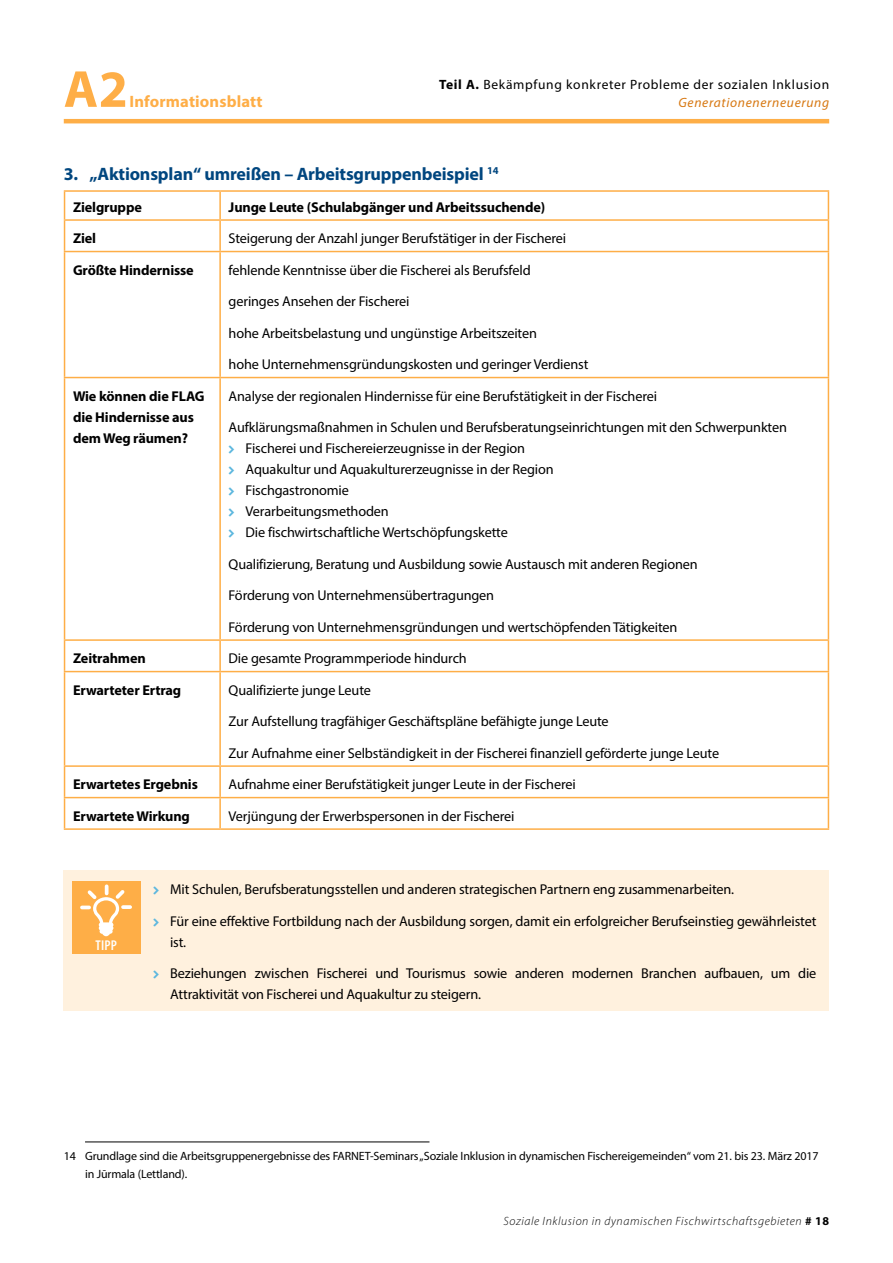
<style>
.page{position:relative;width:893px;height:1263px;background:#fff}
.page>*{position:absolute;margin:0;border:0;box-sizing:border-box;transform-origin:0 0}
.t1{font:700 52.5px "Myriad Pro";color:#feae47}
.t2{font:700 18px "Myriad Pro";letter-spacing:-.01em;color:#00467f}
.t3{font:700 16.5px "Myriad Pro";letter-spacing:.01em;color:#feae47}
.t4{font:14.25px/21px "Myriad Pro";letter-spacing:-.01em;color:#000}
.t5{font:700 14.25px/21px "Myriad Pro";letter-spacing:-.01em;color:#000}
.t6{font:600 condensed 14.25px "Myriad Pro";color:#fff}
.t7{font:13.5px "Myriad Pro";letter-spacing:.05em;color:#000}
.t8{font:italic 13.5px "Myriad Pro";letter-spacing:.05em;color:#d77812}
.t9{font:12px/18px "Myriad Pro";letter-spacing:-.01em;color:#000}
.t10{font:italic 300 12px "Myriad Pro";letter-spacing:.05em;color:#000}
.s1{font-weight:700}
.s2{font-weight:700;font-style:normal}
</style>
<div class="page">
<hr style="left:64px;top:119px;width:765px;height:4px;background:#feae47">
<div style="left:64px;top:871px;width:765px;height:35px;background:#fff1de"></div>
<div style="left:64px;top:902px;width:765px;height:57px;background:#fff1de"></div>
<div style="left:64px;top:955px;width:765px;height:56px;background:#fff1de"></div>
<svg style="left:65px;top:192px;width:763px;height:636px"></svg>
<hr style="left:64px;top:190px;width:156px;height:2px;background:#feae47">
<svg style="left:64px;top:192px;width:1px;height:27px"></svg>
<hr style="left:220px;top:190px;width:609px;height:2px;background:#feae47">
<hr style="left:219px;top:192px;width:2px;height:27px;background:#feae47">
<svg style="left:828px;top:192px;width:1px;height:27px"></svg>
<hr style="left:64px;top:219px;width:156px;height:2px;background:#feae47">
<hr style="left:64px;top:221px;width:1px;height:30px;background:#feae47">
<hr style="left:220px;top:219px;width:609px;height:2px;background:#feae47">
<hr style="left:219px;top:221px;width:2px;height:30px;background:#feae47">
<hr style="left:828px;top:221px;width:1px;height:30px;background:#feae47">
<hr style="left:64px;top:251px;width:156px;height:1px;background:#feae47">
<hr style="left:64px;top:252px;width:1px;height:125px;background:#feae47">
<hr style="left:220px;top:251px;width:609px;height:1px;background:#feae47">
<hr style="left:219px;top:252px;width:2px;height:125px;background:#feae47">
<hr style="left:828px;top:252px;width:1px;height:125px;background:#feae47">
<hr style="left:64px;top:377px;width:156px;height:1px;background:#feae47">
<hr style="left:64px;top:378px;width:1px;height:261px;background:#feae47">
<hr style="left:220px;top:377px;width:609px;height:1px;background:#feae47">
<hr style="left:219px;top:378px;width:2px;height:261px;background:#feae47">
<hr style="left:828px;top:378px;width:1px;height:261px;background:#feae47">
<hr style="left:64px;top:639px;width:156px;height:2px;background:#feae47">
<hr style="left:64px;top:641px;width:1px;height:30px;background:#feae47">
<hr style="left:220px;top:639px;width:609px;height:2px;background:#feae47">
<hr style="left:219px;top:641px;width:2px;height:30px;background:#feae47">
<hr style="left:828px;top:641px;width:1px;height:30px;background:#feae47">
<hr style="left:64px;top:671px;width:156px;height:1px;background:#feae47">
<hr style="left:64px;top:672px;width:1px;height:93px;background:#feae47">
<hr style="left:220px;top:671px;width:609px;height:1px;background:#feae47">
<hr style="left:219px;top:672px;width:2px;height:93px;background:#feae47">
<hr style="left:828px;top:672px;width:1px;height:93px;background:#feae47">
<hr style="left:64px;top:765px;width:156px;height:2px;background:#feae47">
<hr style="left:64px;top:767px;width:1px;height:30px;background:#feae47">
<hr style="left:220px;top:765px;width:609px;height:2px;background:#feae47">
<hr style="left:219px;top:767px;width:2px;height:30px;background:#feae47">
<hr style="left:828px;top:767px;width:1px;height:30px;background:#feae47">
<hr style="left:64px;top:797px;width:156px;height:1px;background:#feae47">
<hr style="left:64px;top:798px;width:1px;height:30px;background:#feae47">
<hr style="left:220px;top:797px;width:609px;height:1px;background:#feae47">
<hr style="left:219px;top:798px;width:2px;height:30px;background:#feae47">
<hr style="left:828px;top:798px;width:1px;height:30px;background:#feae47">
<hr style="left:64px;top:828px;width:156px;height:2px;background:#feae47">
<hr style="left:220px;top:828px;width:609px;height:2px;background:#feae47">
<div style="left:72px;top:882px;width:68px;height:72px;background:#feae47"></div>
<svg style="left:82px;top:886px;width:48px;height:50px"></svg>
<hr style="left:85px;top:1142px;width:344px;height:1px;background:#000">
<svg style="left:229px;top:445px;width:5px;height:9px"></svg>
<svg style="left:229px;top:466px;width:5px;height:9px"></svg>
<svg style="left:229px;top:487px;width:5px;height:9px"></svg>
<svg style="left:229px;top:508px;width:5px;height:9px"></svg>
<svg style="left:229px;top:529px;width:5px;height:9px"></svg>
<h1 class="t1" style="left:64px;top:55px;width:66px">A 2</h1>
<p class="t7" style="left:439px;top:76px;width:392px"><span class="s1">Teil A.</span> Bekämpfung konkreter Probleme der sozialen Inklusion</p>
<p class="t3" style="left:129px;top:91px;width:135px">Informationsblatt</p>
<p class="t8" style="left:678px;top:94px;width:152px">Generationenerneuerung</p>
<p class="t2" style="left:64px;top:162px;width:436px">3. „Aktionsplan“ umreißen – Arbeitsgruppenbeispiel <sup>14</sup></p>
<p class="t5" style="left:73px;top:196px;width:70px">Zielgruppe</p>
<p class="t5" style="left:229px;top:196px;width:318px">Junge Leute (Schulabgänger und Arbeitssuchende)</p>
<p class="t5" style="left:73px;top:227px;width:25px">Ziel</p>
<p class="t4" style="left:229px;top:228px;width:339px">Steigerung der Anzahl junger Berufstätiger in der Fischerei</p>
<p class="t5" style="left:73px;top:259px;width:122px">Größte Hindernisse</p>
<p class="t4" style="left:229px;top:259px;width:304px">fehlende Kenntnisse über die Fischerei als Berufsfeld</p>
<p class="t4" style="left:229px;top:291px;width:182px">geringes Ansehen der Fischerei</p>
<p class="t4" style="left:229px;top:322px;width:310px">hohe Arbeitsbelastung und ungünstige Arbeitszeiten</p>
<p class="t4" style="left:229px;top:354px;width:361px">hohe Unternehmensgründungskosten und geringer Verdienst</p>
<p class="t5" style="left:73px;top:385px;width:133px">Wie können die FLAG die Hindernisse aus dem Weg räumen?</p>
<p class="t4" style="left:229px;top:385px;width:430px">Analyse der regionalen Hindernisse für eine Berufstätigkeit in der Fischerei</p>
<p class="t4" style="left:246px;top:417px;width:543px;text-indent:-17px">Aufklärungsmaßnahmen in Schulen und Berufsberatungseinrichtungen mit den Schwerpunkten Fischerei und Fischereierzeugnisse in der Region<br>Aquakultur und Aquakulturerzeugnisse in der Region<br>Fischgastronomie<br>Verarbeitungsmethoden<br>Die fischwirtschaftliche Wertschöpfungskette</p>
<p class="t4" style="left:229px;top:553px;width:471px">Qualifizierung, Beratung und Ausbildung sowie Austausch mit anderen Regionen</p>
<p class="t4" style="left:229px;top:585px;width:267px">Förderung von Unternehmensübertragungen</p>
<p class="t4" style="left:229px;top:616px;width:450px">Förderung von Unternehmensgründungen und wertschöpfenden Tätigkeiten</p>
<p class="t5" style="left:73px;top:647px;width:74px">Zeitrahmen</p>
<p class="t4" style="left:229px;top:648px;width:240px">Die gesamte Programmperiode hindurch</p>
<p class="t5" style="left:73px;top:679px;width:110px">Erwarteter Ertrag</p>
<p class="t4" style="left:229px;top:679px;width:144px">Qualifizierte junge Leute</p>
<p class="t4" style="left:229px;top:711px;width:382px">Zur Aufstellung tragfähiger Geschäftspläne befähigte junge Leute</p>
<p class="t4" style="left:229px;top:742px;width:492px">Zur Aufnahme einer Selbständigkeit in der Fischerei finanziell geförderte junge Leute</p>
<p class="t5" style="left:73px;top:773px;width:126px">Erwartetes Ergebnis</p>
<p class="t4" style="left:229px;top:774px;width:349px">Aufnahme einer Berufstätigkeit junger Leute in der Fischerei</p>
<p class="t5" style="left:73px;top:805px;width:118px">Erwartete Wirkung</p>
<p class="t4" style="left:229px;top:805px;width:287px">Verjüngung der Erwerbspersonen in der Fischerei</p>
<p class="t6" style="left:96px;top:936px;width:23px">TIPP</p>
<p class="t4" style="left:170px;top:878px;width:566px">Mit Schulen, Berufsberatungsstellen und anderen strategischen Partnern eng zusammenarbeiten.</p>
<p class="t4" style="left:170px;top:910px;width:648px">Für eine effektive Fortbildung nach der Ausbildung sorgen, damit ein erfolgreicher Berufseinstieg gewährleistet ist.</p>
<p class="t4" style="left:170px;top:962px;width:648px">Beziehungen zwischen Fischerei und Tourismus sowie anderen modernen Branchen aufbauen, um die<br>Attraktivität von Fischerei und Aquakultur zu steigern.</p>
<p class="t9" style="left:85px;top:1147px;width:735px;text-indent:-21px">14 Grundlage sind die Arbeitsgruppenergebnisse des FARNET-Seminars „Soziale Inklusion in dynamischen Fischereigemeinden“ vom 21. bis 23. März 2017 in Jūrmala (Lettland).</p>
<p class="t10" style="left:503px;top:1214px;width:327px">Soziale Inklusion in dynamischen Fischwirtschaftsgebieten <span class="s2"># 18</span></p>
</div>
